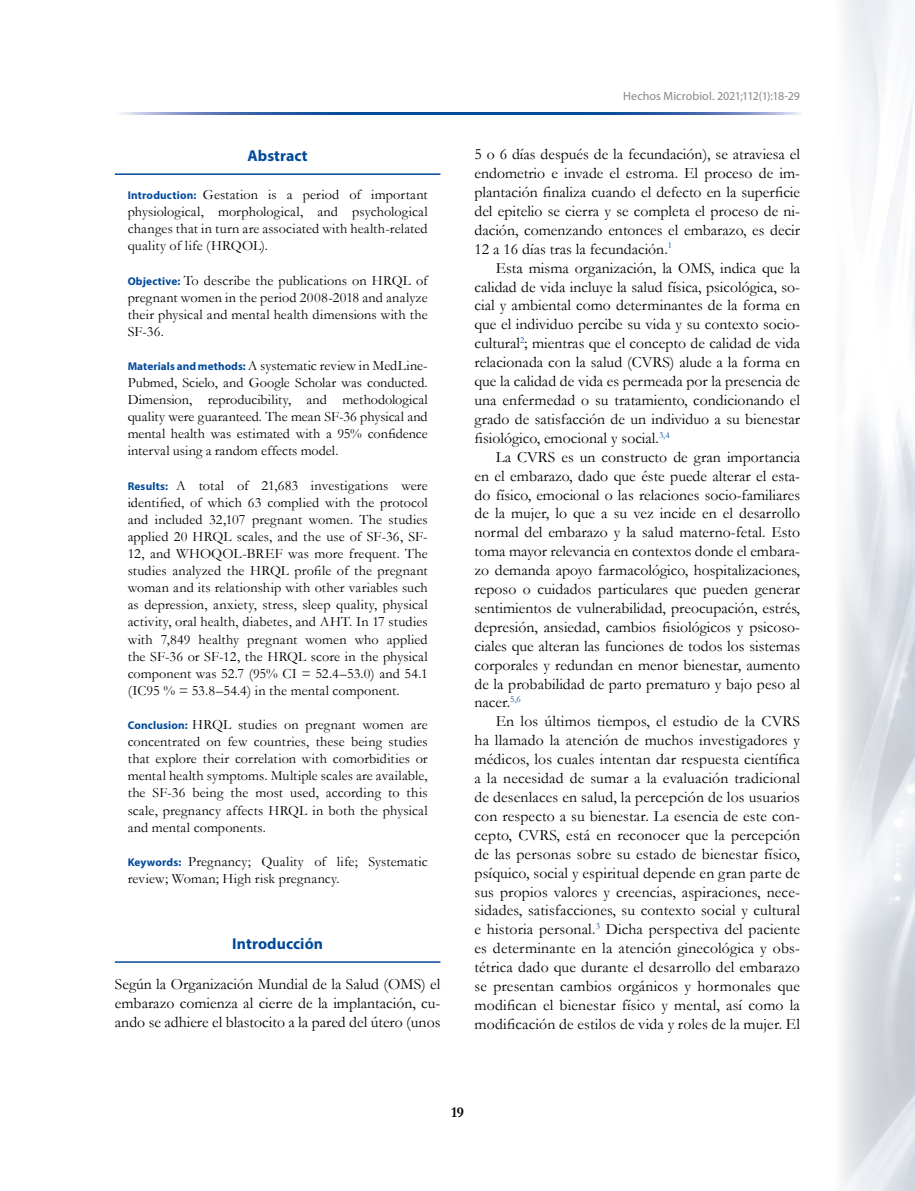
<style>
.page{position:relative;width:915px;height:1191px;background:#fff}
.page>*{position:absolute;margin:0;border:0;box-sizing:border-box;transform-origin:0 0}
.t1{font:15.75px/18.9px "Garamond";color:#000;text-align:justify}
.t2{font:700 15.75px "Myriad Pro";letter-spacing:.005em;color:#004a9a}
.t3{font:700 15px "Garamond";color:#000}
.t4{font:14.25px/17.1px "Garamond";letter-spacing:.01em;color:#000;text-align:justify}
.t5{font:12px "Myriad Pro";letter-spacing:.005em;color:#878787}
.s1{font-family:"Myriad Pro";font-weight:700;font-size:11.25px;color:#004a9a}
</style>
<div class="page">
<img style="left:840px;top:0;width:74px;height:1191px">
<svg style="left:121px;top:112px;width:678px;height:2px"></svg>
<hr style="left:115px;top:173px;width:325px;height:2px;background:#004a9a">
<hr style="left:115px;top:961px;width:325px;height:1px;background:#004a9a">
<p class="t2" style="left:247px;top:145px;width:62px">Abstract</p>
<p class="t4" style="left:128px;top:186px;width:301px"><span class="s1">Introduction:</span> Gestation is a period of important physiological, morphological, and psychological changes that in turn are associated with health-related quality of life (HRQOL).</p>
<p class="t4" style="left:128px;top:271px;width:301px"><span class="s1">Objective:</span> To describe the publications on HRQL of pregnant women in the period 2008-2018 and analyze their physical and mental health dimensions with the SF-36.</p>
<p class="t4" style="left:128px;top:356px;width:301px"><span class="s1">Materials and methods:</span> A systematic review in MedLine-Pubmed, Scielo, and Google Scholar was conducted.<br>Dimension, reproducibility, and methodological quality were guaranteed. The mean SF-36 physical and mental health was estimated with a 95% confidence interval using a random effects model.</p>
<p class="t4" style="left:128px;top:476px;width:301px"><span class="s1">Results:</span> A total of 21,683 investigations were identified, of which 63 complied with the protocol and included 32,107 pregnant women. The studies applied 20 HRQL scales, and the use of SF-36, SF-12, and WHOQOL-BREF was more frequent. The studies analyzed the HRQL profile of the pregnant woman and its relationship with other variables such as depression, anxiety, stress, sleep quality, physical activity, oral health, diabetes, and AHT. In 17 studies with 7,849 healthy pregnant women who applied the SF-36 or SF-12, the HRQL score in the physical component was 52.7 (95% CI = 52.4–53.0) and 54.1 (IC95 % = 53.8–54.4) in the mental component.</p>
<p class="t4" style="left:128px;top:715px;width:301px"><span class="s1">Conclusion:</span> HRQL studies on pregnant women are concentrated on few countries, these being studies that explore their correlation with comorbidities or mental health symptoms. Multiple scales are available, the SF-36 being the most used, according to this scale, pregnancy affects HRQL in both the physical and mental components.</p>
<p class="t4" style="left:128px;top:852px;width:301px"><span class="s1">Keywords:</span> Pregnancy; Quality of life; Systematic review; Woman; High risk pregnancy.</p>
<p class="t2" style="left:232px;top:933px;width:92px">Introducción</p>
<p class="t1" style="left:115px;top:974px;width:327px">Según la Organización Mundial de la Salud (OMS) el embarazo comienza al cierre de la implantación, cu&shy;ando se adhiere el blastocito a la pared del útero (unos</p>
<p class="t5" style="left:623px;top:89px;width:178px">Hechos Microbiol. 2021;112(1):18-29</p>
<p class="t1" style="left:474px;top:144px;width:327px">5 o 6 días después de la fecundación), se atraviesa el endometrio e invade el estroma. El proceso de im&shy;plantación finaliza cuando el defecto en la superficie del epitelio se cierra y se completa el proceso de ni&shy;dación, comenzando entonces el embarazo, es decir 12 a 16 días tras la fecundación.<sup>1</sup></p>
<p class="t1" style="left:474px;top:258px;width:327px;text-indent:21px">Esta misma organización, la OMS, indica que la calidad de vida incluye la salud física, psicológica, so&shy;cial y ambiental como determinantes de la forma en que el individuo percibe su vida y su contexto socio&shy;cultural<sup>2</sup>; mientras que el concepto de calidad de vida relacionada con la salud (CVRS) alude a la forma en que la calidad de vida es permeada por la presencia de una enfermedad o su tratamiento, condicionando el grado de satisfacción de un individuo a su bienestar fisiológico, emocional y social.<sup>3,4</sup></p>
<p class="t1" style="left:474px;top:447px;width:327px;text-indent:21px">La CVRS es un constructo de gran importancia en el embarazo, dado que éste puede alterar el esta&shy;do físico, emocional o las relaciones socio-familiares de la mujer, lo que a su vez incide en el desarrollo normal del embarazo y la salud materno-fetal. Esto toma mayor relevancia en contextos donde el embara&shy;zo demanda apoyo farmacológico, hospitalizaciones, reposo o cuidados particulares que pueden generar sentimientos de vulnerabilidad, preocupación, estrés, depresión, ansiedad, cambios fisiológicos y psicoso&shy;ciales que alteran las funciones de todos los sistemas corporales y redundan en menor bienestar, aumento de la probabilidad de parto prematuro y bajo peso al nacer.<sup>5,6</sup></p>
<p class="t1" style="left:474px;top:711px;width:327px;text-indent:21px">En los últimos tiempos, el estudio de la CVRS ha llamado la atención de muchos investigadores y médicos, los cuales intentan dar respuesta científica a la necesidad de sumar a la evaluación tradicional de desenlaces en salud, la percepción de los usuarios con respecto a su bienestar. La esencia de este con&shy;cepto, CVRS, está en reconocer que la percepción de las personas sobre su estado de bienestar físico, psíquico, social y espiritual depende en gran parte de sus propios valores y creencias, aspiraciones, nece&shy;sidades, satisfacciones, su contexto social y cultural e historia personal.<sup>3</sup> Dicha perspectiva del paciente es determinante en la atención ginecológica y obs&shy;tétrica dado que durante el desarrollo del embarazo se presentan cambios orgánicos y hormonales que modifican el bienestar físico y mental, así como la modificación de estilos de vida y roles de la mujer. El</p>
<p class="t3" style="left:451px;top:1102px;width:14px">19</p>
</div>
